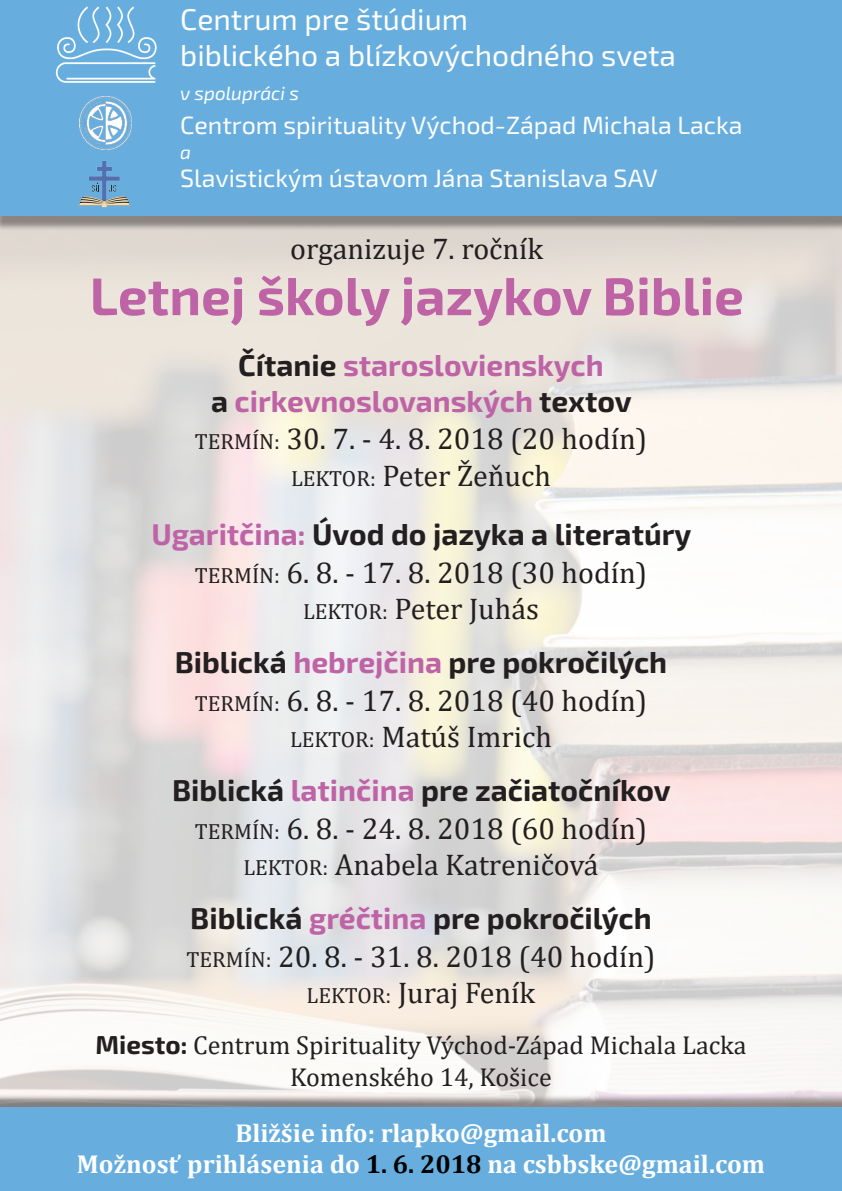
<style>
.page{position:relative;width:842px;height:1191px;background:#fff}
.page>*{position:absolute;margin:0;border:0;box-sizing:border-box;transform-origin:0 0}
.t1{font:700 53px "Exo 2.0";color:#bf63a7}
.t2{font:30px/36px "Cambria";color:#231f20;text-align:center}
.t3{font:700 30px "Exo 2.0";color:#231f20}
.t4{font:700 30px/36px "Exo 2.0";color:#bf63a7;text-align:center}
.t5{font:30px/36px "Exo 2.0";color:#fff}
.t6{font:700 26px/31.2px "Cambria";color:#fff;text-align:center}
.t7{font:26px/31.2px "Cambria";color:#231f20;text-align:center}
.t8{font:25px/52.2px "Exo 2.0";color:#fff}
.t9{font:italic 19px "Exo 2.0";color:#fff}
.s1{color:#231f20}
.s2{font-size:22px}
.s3{color:#bf63a7}
.s4{font-family:"Exo 2.0";font-weight:700}
.s5{color:#000}
</style>
<div class="page">
<div style="left:0;top:1093px;width:842px;height:98px;background:#231f20;opacity:.45"></div>
<div style="left:0;top:1107px;width:842px;height:84px;background:#67aedf"></div>
<div style="left:0;top:0;width:842px;height:231px;background:#231f20;opacity:.45"></div>
<div style="left:0;top:0;width:842px;height:215px;background:#67aedf"></div>
<img style="left:55px;top:6px;width:102px;height:77px">
<img style="left:77px;top:161px;width:54px;height:47px">
<img style="left:79px;top:97px;width:53px;height:53px">
<p class="t5" style="left:180px;top:3px;width:497px">Centrum pre štúdium<br>biblického a blízkovýchodného sveta</p>
<p class="t9" style="left:180px;top:82px;width:120px">v spolupráci s</p>
<p class="t8" style="left:180px;top:100px;width:564px">Centrom spirituality Východ-Západ Michala Lacka<br>Slavistickým ústavom Jána Stanislava SAV</p>
<p class="t9" style="left:180px;top:141px;width:12px">a</p>
<p class="t2" style="left:290px;top:231px;width:255px">organizuje 7. ročník</p>
<h1 class="t1" style="left:90px;top:265px;width:656px">Letnej školy jazykov Biblie</h1>
<p class="t4" style="left:211px;top:348px;width:422px"><span class="s1">Čítanie</span> staroslovienskych<br><span class="s1">a</span> cirkevnoslovanských <span class="s1">textov</span></p>
<p class="t2" style="left:195px;top:421px;width:454px"><span class="s2">TERMÍN:</span> 30. 7. - 4. 8. 2018 (20 hodín)<br><span class="s2">LEKTOR:</span> Peter Žeňuch</p>
<p class="t3" style="left:151px;top:516px;width:541px"><span class="s3">Ugaritčina:</span> Úvod do jazyka a literatúry</p>
<p class="t2" style="left:195px;top:554px;width:454px"><span class="s2">TERMÍN:</span> 6. 8. - 17. 8. 2018 (30 hodín)<br><span class="s2">LEKTOR:</span> Peter Juhás</p>
<p class="t3" style="left:175px;top:644px;width:494px">Biblická <span class="s3">hebrejčina</span> pre pokročilých</p>
<p class="t2" style="left:195px;top:683px;width:454px"><span class="s2">TERMÍN:</span> 6. 8. - 17. 8. 2018 (40 hodín)<br><span class="s2">LEKTOR:</span> Matúš Imrich</p>
<p class="t3" style="left:172px;top:772px;width:500px">Biblická <span class="s3">latinčina</span> pre začiatočníkov</p>
<p class="t2" style="left:195px;top:811px;width:454px"><span class="s2">TERMÍN:</span> 6. 8. - 24. 8. 2018 (60 hodín)<br><span class="s2">LEKTOR:</span> Anabela Katreničová</p>
<p class="t3" style="left:190px;top:901px;width:463px">Biblická <span class="s3">gréčtina</span> pre pokročilých</p>
<p class="t2" style="left:186px;top:939px;width:471px"><span class="s2">TERMÍN:</span> 20. 8. - 31. 8. 2018 (40 hodín)<br><span class="s2">LEKTOR:</span> Juraj Feník</p>
<p class="t7" style="left:96px;top:1029px;width:652px"><span class="s4">Miesto:</span> Centrum Spirituality Východ-Západ Michala Lacka<br>Komenského 14, Košice</p>
<p class="t6" style="left:77px;top:1116px;width:689px">Bližšie info: rlapko@gmail.com<br>Možnosť prihlásenia do <span class="s5">1. 6. 2018</span> na csbbske@gmail.com</p>
</div>
